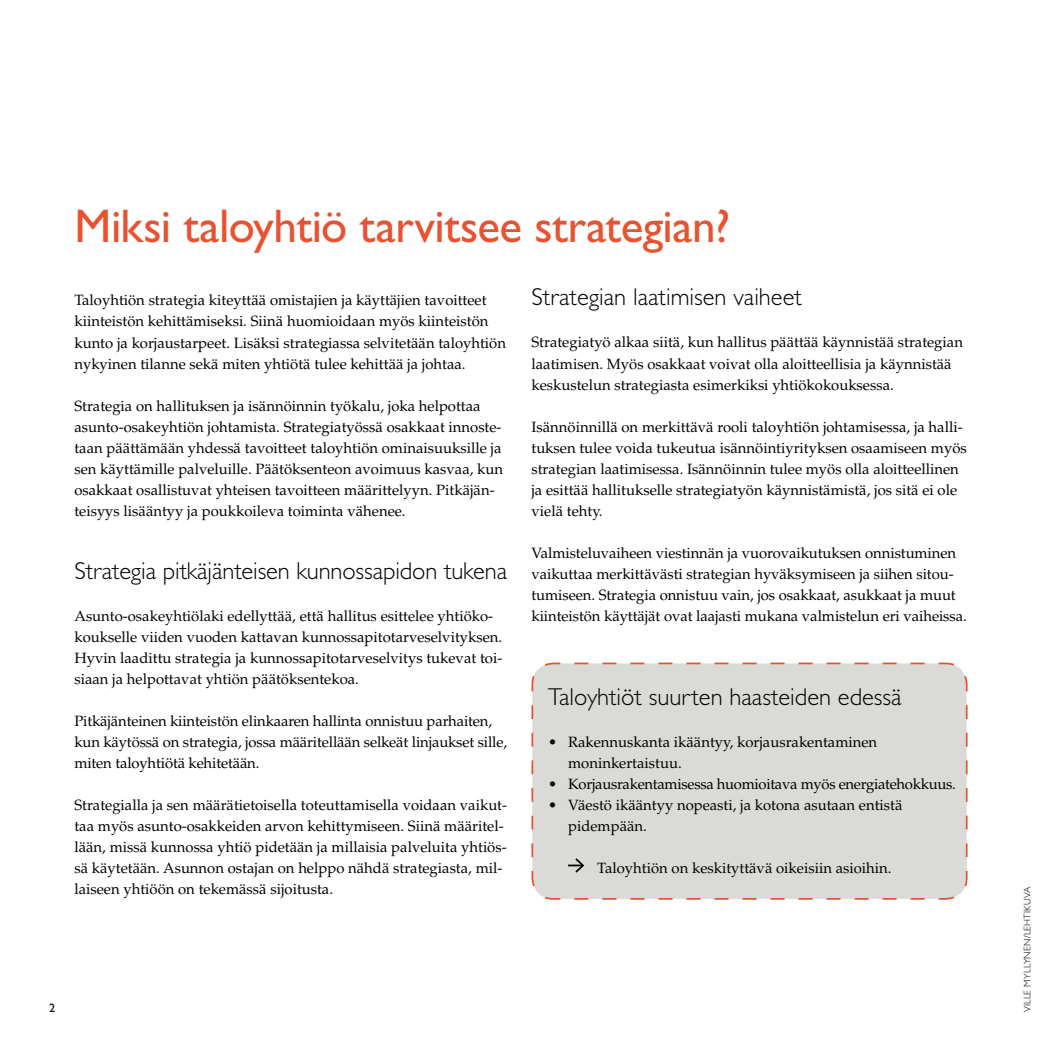
<style>
.page{position:relative;width:1042px;height:1042px;background:#fff}
.page>*{position:absolute;margin:0;border:0;box-sizing:border-box;transform-origin:0 0}
.t1{font:47.25px "Gill Sans Std";letter-spacing:-.01em;color:#e95230}
.t2{font:300 24.5px "Gill Sans Std";color:#000}
.t3{font:14.88px/21px "Palatino LT Std";color:#000}
.t4{font:14.88px "Palatino LT Std";letter-spacing:-.02em;color:#000}
.t5{font:12.25px "Gill Sans Std";color:#000}
.t6{font:300 9.62px "Gill Sans Std";letter-spacing:.025em;color:#000}
</style>
<div class="page">
<div style="left:531px;top:662px;width:437px;height:238px;background:#dadbd7"></div>
<svg style="left:568px;top:856px;width:17px;height:18px"></svg>
<h1 class="t1" style="left:74px;top:199px;width:657px">Miksi taloyhtiö tarvitsee strategian?</h1>
<p class="t3" style="left:74px;top:290px;width:433px">Taloyhtiön strategia kiteyttää omistajien ja käyttäjien tavoitteet kiinteistön kehittämiseksi. Siinä huomioidaan myös kiinteistön kunto ja korjaustarpeet. Lisäksi strategiassa selvitetään taloyhtiön nykyinen tilanne sekä miten yhtiötä tulee kehittää ja johtaa.</p>
<p class="t3" style="left:74px;top:395px;width:430px">Strategia on hallituksen ja isännöinnin työkalu, joka helpottaa asunto-osakeyhtiön johtamista. Strategiatyössä osakkaat innoste&shy;taan päättämään yhdessä tavoitteet taloyhtiön ominaisuuksille ja sen käyttämille palveluille. Päätöksenteon avoimuus kasvaa, kun osakkaat osallistuvat yhteisen tavoitteen määrittelyyn. Pitkäjän&shy;teisyys lisääntyy ja poukkoileva toiminta vähenee.</p>
<h2 class="t2" style="left:74px;top:556px;width:434px">Strategia pitkäjänteisen kunnossapidon tukena</h2>
<p class="t3" style="left:74px;top:605px;width:429px">Asunto-osakeyhtiölaki edellyttää, että hallitus esittelee yhtiöko&shy;koukselle viiden vuoden kattavan kunnossapitotarveselvityksen.<br>Hyvin laadittu strategia ja kunnossapitotarveselvitys tukevat toi&shy;siaan ja helpottavat yhtiön päätöksentekoa.</p>
<p class="t3" style="left:74px;top:710px;width:434px">Pitkäjänteinen kiinteistön elinkaaren hallinta onnistuu parhaiten, kun käytössä on strategia, jossa määritellään selkeät linjaukset sille, miten taloyhtiötä kehitetään.</p>
<p class="t3" style="left:74px;top:794px;width:434px">Strategialla ja sen määrätietoisella toteuttamisella voidaan vaikut&shy;taa myös asunto-osakkeiden arvon kehittymiseen. Siinä määritel&shy;lään, missä kunnossa yhtiö pidetään ja millaisia palveluita yhtiös&shy;sä käytetään. Asunnon ostajan on helppo nähdä strategiasta, mil&shy;laiseen yhtiöön on tekemässä sijoitusta.</p>
<h2 class="t2" style="left:531px;top:283px;width:272px">Strategian laatimisen vaiheet</h2>
<p class="t3" style="left:531px;top:332px;width:433px">Strategiatyö alkaa siitä, kun hallitus päättää käynnistää strategian laatimisen. Myös osakkaat voivat olla aloitteellisia ja käynnistää keskustelun strategiasta esimerkiksi yhtiökokouksessa.</p>
<p class="t3" style="left:531px;top:416px;width:437px">Isännöinnillä on merkittävä rooli taloyhtiön johtamisessa, ja halli&shy;tuksen tulee voida tukeutua isännöintiyrityksen osaamiseen myös strategian laatimisessa. Isännöinnin tulee myös olla aloitteellinen ja esittää hallitukselle strategiatyön käynnistämistä, jos sitä ei ole vielä tehty.</p>
<p class="t3" style="left:531px;top:542px;width:437px">Valmisteluvaiheen viestinnän ja vuorovaikutuksen onnistuminen vaikuttaa merkittävästi strategian hyväksymiseen ja siihen sitou&shy;tumiseen. Strategia onnistuu vain, jos osakkaat, asukkaat ja muut kiinteistön käyttäjät ovat laajasti mukana valmistelun eri vaiheissa.</p>
<h2 class="t2" style="left:548px;top:682px;width:355px">Taloyhtiöt suurten haasteiden edessä</h2>
<p class="t3" style="left:568px;top:731px;width:311px;text-indent:-20px">• Rakennuskanta ikääntyy, korjausrakentaminen moninkertaistuu.</p>
<p class="t4" style="left:548px;top:775px;width:409px">• Korjausrakentamisessa huomioitava myös energiatehokkuus.</p>
<p class="t3" style="left:568px;top:794px;width:336px;text-indent:-20px">• Väestö ikääntyy nopeasti, ja kotona asutaan entistä pidempään.</p>
<p class="t3" style="left:597px;top:857px;width:296px">Taloyhtiön on keskityttävä oikeisiin asioihin.</p>
<p class="t5" style="left:49px;top:1000px;width:8px">2</p>
<p class="t6" style="left:1022px;top:1012px;width:127px;rotate:-90deg">Ville Myllynen/Lehtikuva</p>
</div>
